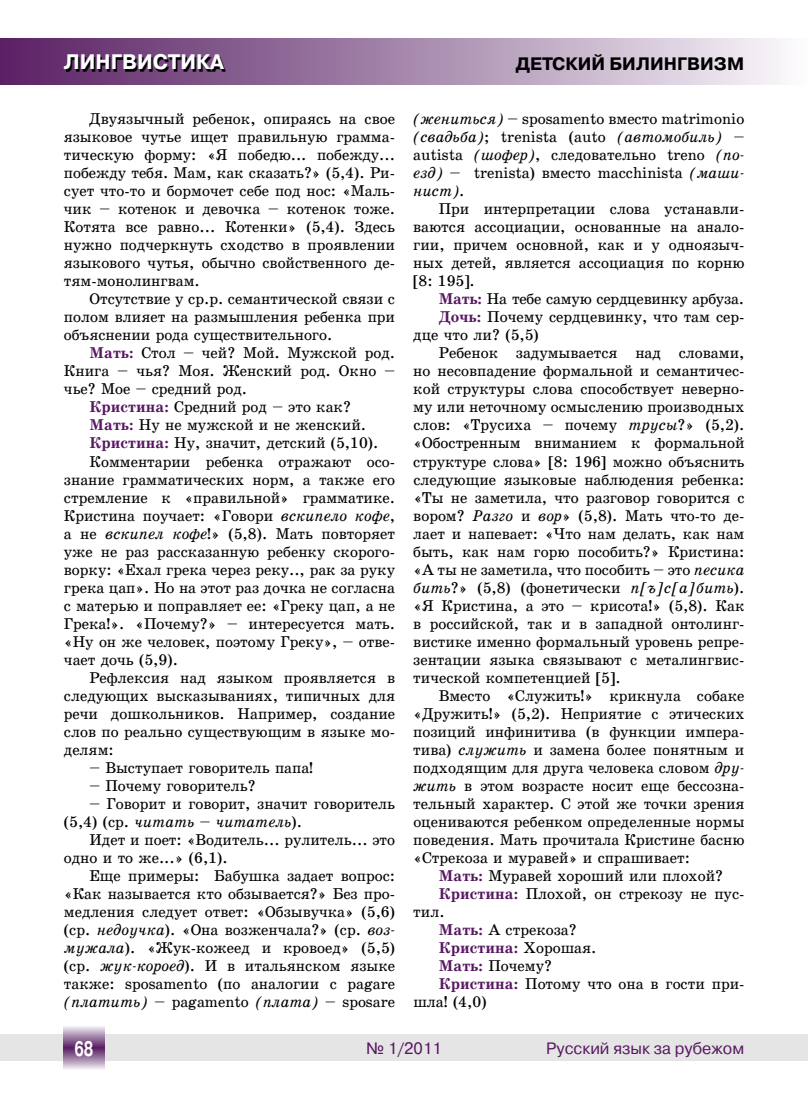
<style>
.page{position:relative;width:808px;height:1106px;background:#fff}
.page>*{position:absolute;margin:0;border:0;box-sizing:border-box;transform-origin:0 0}
.t1{font:700 21px "Pragmatica C";color:#fff}
.t2{font:700 21px "Pragmatica C";color:#fff;scale:.7 1}
.t3{font:700 18px "Pragmatica C";color:#000}
.t4{font:16.5px "Pragmatica C";color:#571761}
.t5{font:15px/18px "School Plain";color:#000;text-align:justify}
.t6{font:italic 15px "School";color:#000}
.t7{font:700 15px "School";color:#571761}
.s1{font-family:"School";font-weight:700;color:#571761}
.s2{font-family:"School";font-style:italic}
.s3{font-family:"School Plain";font-style:normal}
.s4{font-family:"School Plain";font-weight:400;color:#000}
</style>
<div class="page">
<div style="left:0;top:1034px;width:808px;height:26px;background:#e5e5e5"></div>
<svg style="left:64px;top:1026px;width:40px;height:43px"></svg>
<div style="left:0;top:38px;width:808px;height:46px;background:linear-gradient(to right,#561d61,#f8f7fa)"></div>
<svg style="left:66px;top:56px;width:161px;height:16px"></svg>
<h1 class="t1" style="left:64px;top:51px;width:162px">ЛИНГВИСТИКА</h1>
<p class="t3" style="left:516px;top:54px;width:28px">Детский</p>
<p class="t3" style="left:609px;top:54px;width:15px">билингвизм</p>
<p class="t5" style="left:64px;top:110px;width:333px;text-indent:25px">Двуязычный ребенок, опираясь на свое языковое чутье ищет правильную грамма&shy;тическую форму: «Я победю... побежду... побежду тебя. Мам, как сказать?» (5,4). Ри&shy;сует что-то и бормочет себе под нос: «Маль&shy;чик – котенок и девочка – котенок тоже.<br>Котята все равно... Котенки» (5,4). Здесь нужно подчеркнуть сходство в проявлении языкового чутья, обычно свойственного де&shy;тям-монолингвам.</p>
<p class="t5" style="left:64px;top:290px;width:333px;text-indent:26px">Отсутствие у ср.р. семантической связи с полом влияет на размышления ребенка при объяснении рода существительного.</p>
<p class="t5" style="left:89px;top:344px;width:307px"><span class="s1">Мать:</span> Стол – чей? Мой. Мужской род.</p>
<p class="t5" style="left:64px;top:362px;width:333px">Книга – чья? Моя. Женский род. Окно –</p>
<p class="t5" style="left:64px;top:380px;width:185px">чье? Мое – средний род.</p>
<p class="t5" style="left:89px;top:398px;width:263px"><span class="s1">Кристина:</span> Средний род – это как?</p>
<p class="t5" style="left:89px;top:416px;width:278px"><span class="s1">Мать:</span> Ну не мужской и не женский.</p>
<p class="t5" style="left:89px;top:434px;width:290px"><span class="s1">Кристина:</span> Ну, значит, детский (5,10).</p>
<p class="t5" style="left:89px;top:452px;width:307px">Комментарии ребенка отражают осо-</p>
<p class="t5" style="left:64px;top:470px;width:333px">знание грамматических норм, а также его</p>
<p class="t5" style="left:64px;top:488px;width:333px">стремление к «правильной» грамматике.</p>
<p class="t5" style="left:64px;top:506px;width:227px">Кристина поучает: «Говори <span class="s2">вски</span></p>
<p class="t6" style="left:315px;top:506px;width:19px">пелоко</p>
<p class="t6" style="left:372px;top:506px;width:25px">фе<span class="s3">,</span></p>
<p class="t6" style="left:64px;top:524px;width:51px"><span class="s3">а не</span> вски</p>
<p class="t6" style="left:139px;top:524px;width:19px">пелко</p>
<p class="t5" style="left:64px;top:524px;width:333px;text-indent:125px"><span class="s2">фе</span>!» (5,8). Мать повторяет уже не раз рассказанную ребенку скорого&shy;ворку: «Ехал грека через реку.., рак за руку грека цап». Но на этот раз дочка не согласна с матерью и поправляет ее: «Греку цап, а не Грека!». «Почему?» – интересуется мать. «Ну он же человек, поэтому Греку», – отве&shy;чает дочь (5,9).</p>
<p class="t5" style="left:64px;top:668px;width:333px;text-indent:26px">Рефлексия над языком проявляется в следующих высказываниях, типичных для речи дошкольников. Например, создание слов по реально существующим в языке мо&shy;делям:</p>
<p class="t5" style="left:89px;top:758px;width:225px">– Выступает говоритель папа!</p>
<p class="t5" style="left:89px;top:776px;width:168px">– Почему говоритель?</p>
<p class="t5" style="left:64px;top:794px;width:333px;text-indent:26px">– Говорит и говорит, значит говоритель (5,4) (ср. <span class="s2">читат</span></p>
<p class="t6" style="left:187px;top:812px;width:49px">ь – читател</p>
<p class="t5" style="left:284px;top:812px;width:20px"><span class="s2">ь</span>).</p>
<p class="t5" style="left:89px;top:830px;width:307px">Идет и поет: «Водитель... рулитель... это</p>
<p class="t5" style="left:64px;top:848px;width:165px">одно и то же...» (6,1).</p>
<p class="t5" style="left:89px;top:866px;width:307px">Еще примеры: Бабушка задает вопрос:</p>
<p class="t5" style="left:64px;top:884px;width:333px">«Как называется кто обзывается?» Без про-</p>
<p class="t5" style="left:64px;top:902px;width:333px">медления следует ответ: «Обзывучка» (5,6)</p>
<p class="t6" style="left:64px;top:920px;width:42px"><span class="s3">(ср.</span> недоу</p>
<p class="t5" style="left:138px;top:920px;width:258px"><span class="s2">чка</span>). «Она возженчала?» (ср. <span class="s2">воз-</span></p>
<p class="t6" style="left:64px;top:938px;width:11px">мужала</p>
<p class="t5" style="left:125px;top:938px;width:272px">). «Жук-кожеед и кровоед» (5,5)</p>
<p class="t5" style="left:64px;top:956px;width:48px">(ср. <span class="s2">жук</span></p>
<p class="t6" style="left:132px;top:956px;width:14px">-короед</p>
<p class="t5" style="left:64px;top:956px;width:333px;text-align:right">). И в итальянском языке<br>также: sposamento (по аналогии с pagare</p>
<p class="t6" style="left:64px;top:992px;width:28px">(платит</p>
<p class="t5" style="left:133px;top:992px;width:150px"><span class="s2">ь)</span> – pagamento <span class="s2">(плата</span></p>
<p class="t5" style="left:311px;top:992px;width:85px"><span class="s2">)</span> – sposare</p>
<p class="t6" style="left:413px;top:110px;width:19px">(женит</p>
<p class="t5" style="left:472px;top:110px;width:273px"><span class="s2">ься)</span> – sposamento вместо matrimonio</p>
<p class="t6" style="left:413px;top:128px;width:17px">(свад</p>
<p class="t6" style="left:453px;top:128px;width:182px">ьба)<span class="s3">; trenista (auto</span> (автомобил</p>
<p class="t6" style="left:707px;top:128px;width:38px">ь) <span class="s3">–</span></p>
<p class="t5" style="left:413px;top:146px;width:333px">autista <span class="s2">(шофер)</span>, следовательно treno <span class="s2">(по&shy;езд)</span> – trenista) вместо macchinista <span class="s2">(маши-</span></p>
<p class="t6" style="left:413px;top:182px;width:11px">нист</p>
<p class="t6" style="left:452px;top:182px;width:14px">)<span class="s3">.</span></p>
<p class="t5" style="left:413px;top:200px;width:333px;text-indent:25px">При интерпретации слова устанавли&shy;ваются ассоциации, основанные на анало&shy;гии, причем основной, как и у одноязыч&shy;ных детей, является ассоциация по корню [8: 195].</p>
<p class="t5" style="left:439px;top:290px;width:307px"><span class="s1">Мать:</span> На тебе самую сердцевинку арбуза.</p>
<p class="t5" style="left:439px;top:308px;width:307px"><span class="s1">Дочь:</span> Почему сердцевинку, что там сер-</p>
<p class="t5" style="left:413px;top:326px;width:127px">дце что ли? (5,5)</p>
<p class="t5" style="left:439px;top:344px;width:307px">Ребенок задумывается над словами,</p>
<p class="t5" style="left:413px;top:362px;width:333px">но несовпадение формальной и семантичес-</p>
<p class="t5" style="left:413px;top:380px;width:333px">кой структуры слова способствует неверно-</p>
<p class="t5" style="left:413px;top:398px;width:333px">му или неточному осмыслению производных</p>
<p class="t5" style="left:413px;top:416px;width:226px">слов: «Трусиха – почему <span class="s2">трусы</span></p>
<p class="t5" style="left:413px;top:416px;width:333px;text-indent:264px">?» (5,2). «Обостренным вниманием к формальной структуре слова» [8: 196] можно объяснить следующие языковые наблюдения ребенка: «Ты не заметила, что разговор говорится с вором? <span class="s2">Разго</span></p>
<p class="t5" style="left:413px;top:506px;width:333px;text-indent:108px">и <span class="s2">вор</span> » (5,8). Мать что-то де&shy;лает и напевает: «Что нам делать, как нам быть, как нам горю пособить?» Кристина: «А ты не заметила, что пособить – это <span class="s2">песика</span></p>
<p class="t6" style="left:413px;top:578px;width:11px">бит</p>
<p class="t5" style="left:443px;top:578px;width:261px"><span class="s2">ь</span>?» (5,8) (фонетически <span class="s2">п[ъ]с[а] бит</span></p>
<p class="t5" style="left:413px;top:578px;width:333px;text-indent:313px"><span class="s2">ь</span>). «Я Кристина, а это – крисота!» (5,8). Как в российской, так и в западной онтолинг&shy;вистике именно формальный уровень репре&shy;зентации языка связывают с металингвис&shy;тической компетенцией [5].</p>
<p class="t5" style="left:413px;top:686px;width:333px;text-indent:26px">Вместо «Служить!» крикнула собаке «Дружить!» (5,2). Неприятие с этических позиций инфинитива (в функции импера-</p>
<p class="t6" style="left:413px;top:740px;width:57px"><span class="s3">тива)</span> служит</p>
<p class="t5" style="left:413px;top:740px;width:333px;text-align:right"><span class="s2">ь</span> и замена более понятным и<br>подходящим для друга человека словом <span class="s2">дру-</span></p>
<p class="t6" style="left:413px;top:776px;width:13px">жит</p>
<p class="t5" style="left:413px;top:776px;width:333px;text-indent:36px"><span class="s2">ь</span> в этом возрасте носит еще бессозна&shy;тельный характер. С этой же точки зрения оцениваются ребенком определенные нормы поведения. Мать прочитала Кристине басню «Стрекоза и муравей» и спрашивает:</p>
<p class="t5" style="left:439px;top:866px;width:286px"><span class="s1">Мать:</span> Муравей хороший или плохой?</p>
<p class="t5" style="left:439px;top:884px;width:307px"><span class="s1">Кристина:</span> Плохой, он стрекозу не пус-</p>
<p class="t5" style="left:413px;top:902px;width:33px">тил.</p>
<p class="t5" style="left:439px;top:920px;width:139px"><span class="s1">Мать:</span> А стрекоза?</p>
<p class="t7" style="left:439px;top:938px;width:159px">Кристина: <span class="s4">Хорошая.</span></p>
<p class="t5" style="left:439px;top:956px;width:115px"><span class="s1">Мать:</span> Почему?</p>
<p class="t5" style="left:439px;top:974px;width:307px"><span class="s1">Кристина:</span> Потому что она в гости при-</p>
<p class="t5" style="left:413px;top:992px;width:75px">шла! (4,0)</p>
<h1 class="t2" style="left:74px;top:1037px;width:29px">68</h1>
<p class="t4" style="left:366px;top:1039px;width:77px">№ 1/2011</p>
<p class="t4" style="left:546px;top:1039px;width:199px">Русский язык за рубежом</p>
</div>
